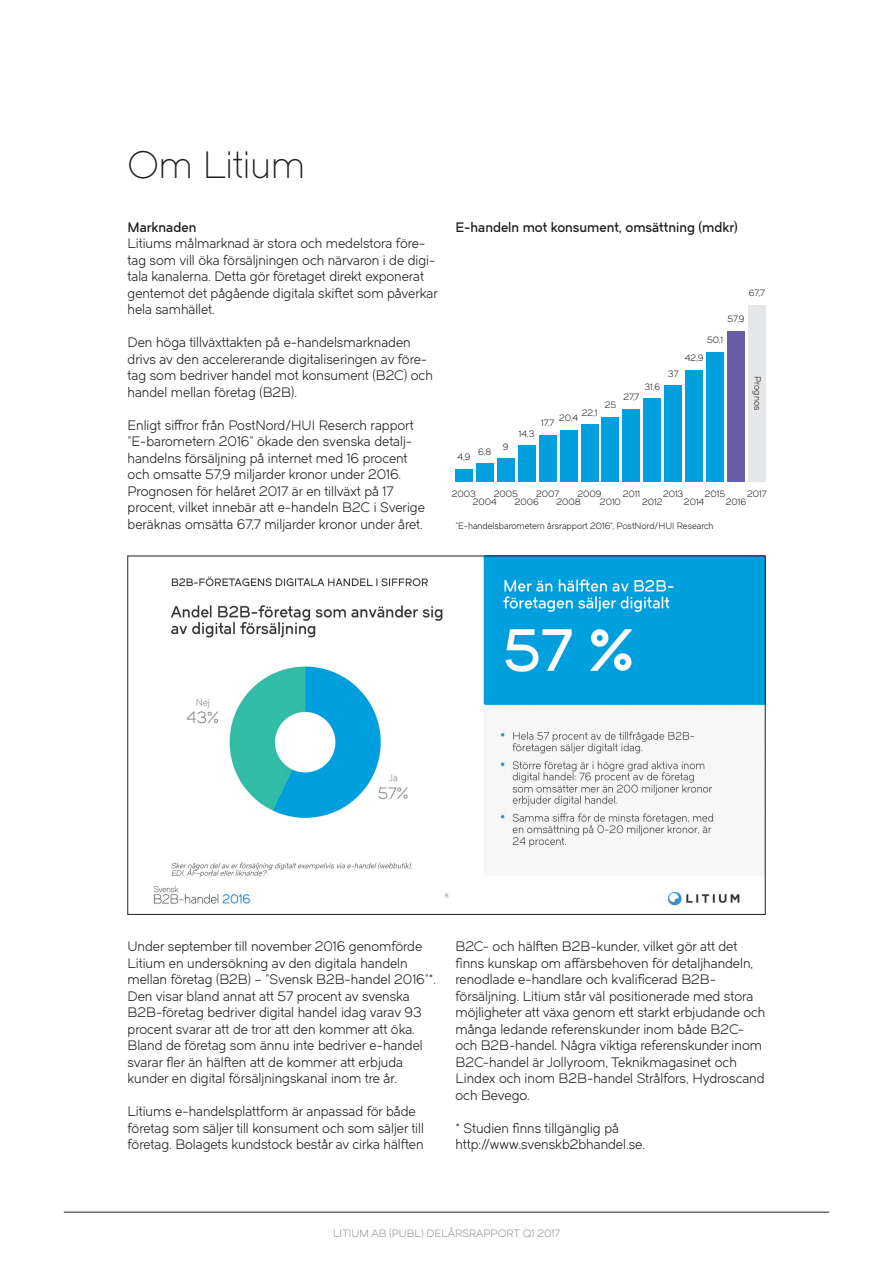
<style>
.page{position:relative;width:893px;height:1263px;background:#fff}
.page>*{position:absolute;margin:0;border:0;box-sizing:border-box;transform-origin:0 0}
.t1{font:37.5px "Dual 300";color:#231f20}
.t2{font:13.5px/16.5px "Dual 400";color:#231f20}
.t3{font:13.5px "Dual 600";color:#231f20}
.t4{font:10.5px "Dual 400";color:#939598}
.t5{font:9px "Dual 400";color:#231f20}
</style>
<div class="page">
<hr style="left:64px;top:1212px;width:765px;height:1px;background:#231f20">
<img style="left:153px;top:558px;width:610px;height:348px">
<div style="left:748px;top:305px;width:17px;height:177px;background:#e6e7e9"></div>
<div style="left:727px;top:331px;width:17px;height:151px;background:#6a5ea9"></div>
<div style="left:707px;top:352px;width:17px;height:130px;background:#00a0df"></div>
<div style="left:686px;top:370px;width:17px;height:112px;background:#00a0df"></div>
<div style="left:665px;top:385px;width:17px;height:97px;background:#00a0df"></div>
<div style="left:644px;top:398px;width:17px;height:84px;background:#00a0df"></div>
<div style="left:623px;top:409px;width:17px;height:73px;background:#00a0df"></div>
<div style="left:602px;top:417px;width:17px;height:65px;background:#00a0df"></div>
<div style="left:581px;top:424px;width:17px;height:58px;background:#00a0df"></div>
<div style="left:560px;top:430px;width:17px;height:52px;background:#00a0df"></div>
<div style="left:539px;top:435px;width:17px;height:47px;background:#00a0df"></div>
<div style="left:518px;top:445px;width:17px;height:37px;background:#00a0df"></div>
<div style="left:497px;top:458px;width:17px;height:24px;background:#00a0df"></div>
<div style="left:476px;top:463px;width:17px;height:19px;background:#00a0df"></div>
<div style="left:455px;top:469px;width:17px;height:13px;background:#00a0df"></div>
<p class="t1" style="left:128px;top:143px;width:179px">Om Litium</p>
<p class="t3" style="left:128px;top:218px;width:70px">Marknaden</p>
<p class="t2" style="left:128px;top:235px;width:309px">Litiums målmarknad är stora och medelstora före&shy;tag som vill öka försäljningen och närvaron i de digi-</p>
<p class="t2" style="left:128px;top:268px;width:312px">tala kanalerna. Detta gör företaget direkt exponerat gentemot det pågående digitala skiftet som påverkar hela samhället.</p>
<p class="t2" style="left:128px;top:334px;width:307px">Den höga tillväxttakten på e-handelsmarknaden drivs av den accelererande digitaliseringen av före&shy;tag som bedriver handel mot konsument (B2C) och handel mellan företag (B2B).</p>
<p class="t2" style="left:128px;top:417px;width:299px">Enligt siffror från PostNord/HUI Reserch rapport ”E-barometern 2016” ökade den svenska detalj&shy;handelns försäljning på internet med 16 procent och omsatte 57,9 miljarder kronor under 2016.<br>Prognosen för helåret 2017 är en tillväxt på 17 procent, vilket innebär att e-handeln B2C i Sverige beräknas omsätta 67,7 miljarder kronor under året.</p>
<p class="t3" style="left:455px;top:218px;width:284px">E-handeln mot konsument, omsättning (mdkr)</p>
<p class="t5" style="left:749px;top:288px;width:17px">67,7</p>
<p class="t5" style="left:727px;top:314px;width:19px">57,9</p>
<p class="t5" style="left:707px;top:335px;width:17px">50,1</p>
<p class="t5" style="left:458px;top:451px;width:14px">4,9</p>
<p class="t5" style="left:478px;top:446px;width:15px">6,8</p>
<p class="t5" style="left:503px;top:441px;width:7px">9</p>
<p class="t5" style="left:582px;top:407px;width:17px">22,1</p>
<p class="t5" style="left:559px;top:413px;width:21px">20,4</p>
<p class="t5" style="left:541px;top:418px;width:14px">17,7</p>
<p class="t5" style="left:519px;top:428px;width:17px">14,3</p>
<p class="t5" style="left:644px;top:381px;width:17px">31,6</p>
<p class="t5" style="left:623px;top:391px;width:17px">27,7</p>
<p class="t5" style="left:605px;top:400px;width:13px">25</p>
<p class="t5" style="left:685px;top:353px;width:20px">42,9</p>
<p class="t5" style="left:668px;top:368px;width:12px">37</p>
<p class="t5" style="left:763px;top:376px;width:35px;rotate:90deg">Prognos</p>
<p class="t5" style="left:452px;top:488px;width:26px">2003</p>
<p class="t5" style="left:494px;top:488px;width:26px">2005</p>
<p class="t5" style="left:536px;top:488px;width:25px">2007</p>
<p class="t5" style="left:577px;top:488px;width:26px">2009</p>
<p class="t5" style="left:623px;top:488px;width:19px">2011</p>
<p class="t5" style="left:663px;top:488px;width:22px">2013</p>
<p class="t5" style="left:705px;top:488px;width:22px">2015</p>
<p class="t5" style="left:747px;top:488px;width:21px">2017</p>
<p class="t5" style="left:473px;top:497px;width:26px">2004</p>
<p class="t5" style="left:515px;top:497px;width:26px">2006</p>
<p class="t5" style="left:556px;top:497px;width:26px">2008</p>
<p class="t5" style="left:600px;top:497px;width:22px">2010</p>
<p class="t5" style="left:642px;top:497px;width:22px">2012</p>
<p class="t5" style="left:684px;top:497px;width:22px">2014</p>
<p class="t5" style="left:726px;top:497px;width:22px">2016</p>
<p class="t5" style="left:455px;top:520px;width:260px">”E-handelsbarometern årsrapport 2016”, PostNord/HUI Research</p>
<p class="t2" style="left:128px;top:938px;width:310px">Under september till november 2016 genomförde Litium en undersökning av den digitala handeln mellan företag (B2B) – ”Svensk B2B-handel 2016”*.<br>Den visar bland annat att 57 procent av svenska B2B-företag bedriver digital handel idag varav 93 procent svarar att de tror att den kommer att öka.<br>Bland de företag som ännu inte bedriver e-handel svarar fler än hälften att de kommer att erbjuda kunder en digital försäljningskanal inom tre år.</p>
<p class="t2" style="left:128px;top:1103px;width:298px">Litiums e-handelsplattform är anpassad för både företag som säljer till konsument och som säljer till företag. Bolagets kundstock består av cirka hälften</p>
<p class="t2" style="left:455px;top:938px;width:299px">B2C- och hälften B2B-kunder, vilket gör att det finns kunskap om affärsbehoven för detaljhandeln, renodlade e-handlare och kvalificerad B2B&shy;försäljning. Litium står väl positionerade med stora</p>
<p class="t2" style="left:455px;top:1004px;width:311px">möjligheter att växa genom ett starkt erbjudande och många ledande referenskunder inom både B2C-</p>
<p class="t2" style="left:455px;top:1037px;width:311px">och B2B-handel. Några viktiga referenskunder inom B2C-handel är Jollyroom, Teknikmagasinet och Lindex och inom B2B-handel Strålfors, Hydroscand och Bevego.</p>
<p class="t2" style="left:455px;top:1119px;width:165px">* Studien finns tillgänglig på</p>
<p class="t2" style="left:455px;top:1136px;width:191px">http://www.svenskb2bhandel.se.</p>
<p class="t4" style="left:333px;top:1227px;width:228px">LITIUM AB (PUBL) DELÅRSRAPPORT Q1 2017</p>
</div>
